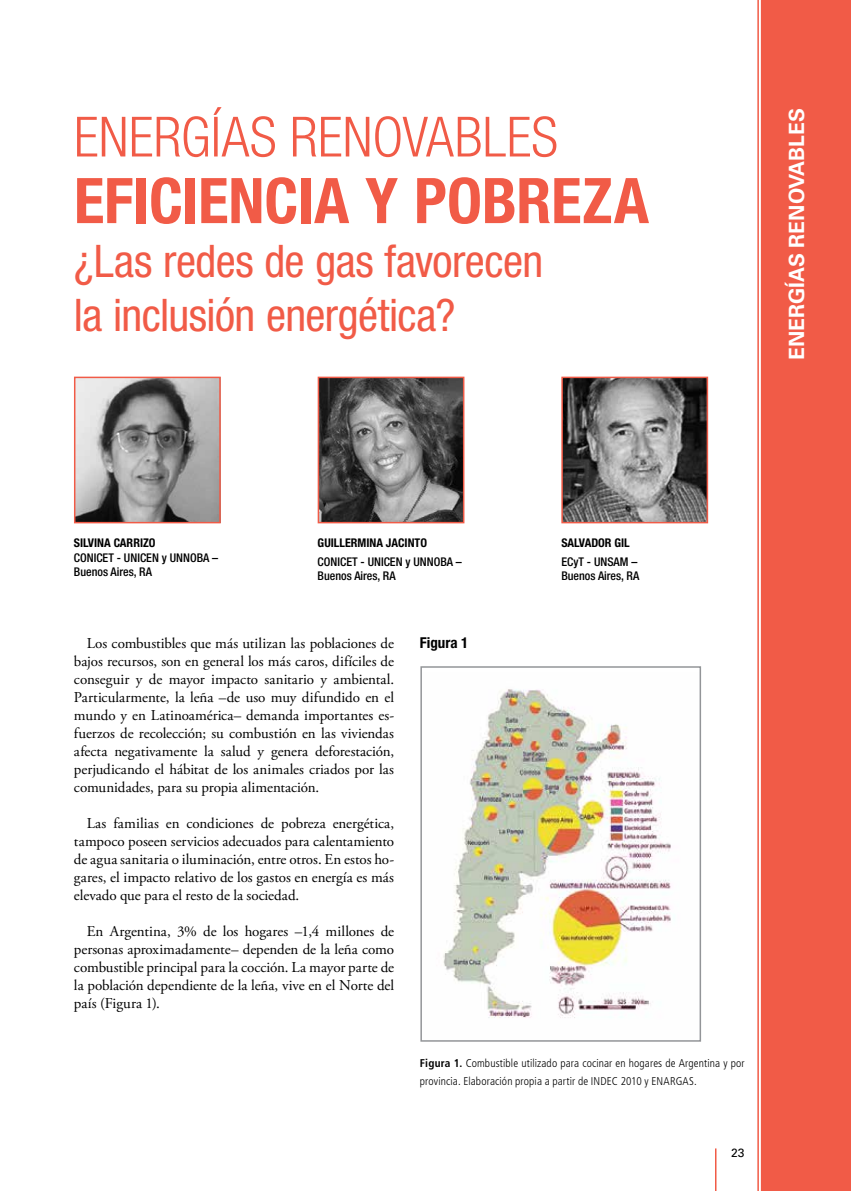
<style>
.page{position:relative;width:851px;height:1191px;background:#fff}
.page>*{position:absolute;margin:0;border:0;box-sizing:border-box;transform-origin:0 0}
.t1{font:700 condensed 63px "Helvetica Neue LT Std";color:#f15b47}
.t2{font:300 condensed 55.5px "Helvetica Neue LT Std";color:#f15b47}
.t3{font:condensed 45px/54px "Helvetica Neue LT Std";letter-spacing:-.01em;color:#f15b47}
.t4{font:700 21px "Univers LT Std";color:#fff}
.t5{font:15px/18px "Adobe Garamond Pro";letter-spacing:-.005em;color:#000;text-align:justify}
.t6{font:700 condensed 15px "Helvetica Neue LT Std";color:#000}
.t7{font:500 condensed 12px/14.4px "Helvetica Neue LT Std";color:#000}
.t8{font:700 condensed 12px "Helvetica Neue LT Std";color:#000}
.t9{font:12px "Univers LT Std";color:#000}
.t10{font:300 condensed 11.25px/18px "Frutiger LT Std";letter-spacing:.015em;color:#000}
.s1{font-weight:700}
</style>
<div class="page">
<hr style="left:757px;top:0;width:1px;height:1191px;background:#f15b47">
<img style="left:77px;top:379px;width:141px;height:141px">
<div style="left:74px;top:376px;width:147px;height:147px;border:2px solid #f15b47"></div>
<img style="left:443px;top:689px;width:228px;height:329px">
<div style="left:420px;top:666px;width:281px;height:375px;border:2px solid #939598"></div>
<img style="left:320px;top:379px;width:141px;height:141px">
<div style="left:317px;top:376px;width:147px;height:147px;border:2px solid #f15b47"></div>
<img style="left:564px;top:379px;width:141px;height:141px">
<div style="left:561px;top:376px;width:147px;height:147px;border:2px solid #f15b47"></div>
<div style="left:760px;top:0;width:90px;height:1191px;background:#f15b47"></div>
<hr style="left:714px;top:1148px;width:2px;height:43px;background:#f15b47">
<h2 class="t2" style="left:74px;top:105px;width:485px">ENERGÍAS RENOVABLES</h2>
<h1 class="t1" style="left:74px;top:162px;width:407px">EFICIENCIA Y POBRE</h1>
<h1 class="t1" style="left:582px;top:162px;width:68px">ZA</h1>
<h3 class="t3" style="left:74px;top:234px;width:471px">¿Las redes de gas favorecen la inclusión energética?</h3>
<h3 class="t4" style="left:784px;top:360px;width:253px;rotate:-90deg">Energías renovables</h3>
<p class="t8" style="left:74px;top:536px;width:83px">SILVINA CARRIZO</p>
<p class="t7" style="left:74px;top:550px;width:146px">CONICET - UNICEN y UNNOBA –<br>Buenos Aires, RA</p>
<p class="t8" style="left:317px;top:536px;width:7px">GUILL</p>
<p class="t8" style="left:345px;top:536px;width:83px">ERMI NA JACINTO</p>
<p class="t7" style="left:317px;top:554px;width:146px">CONICET - UNICEN y UNNOBA –<br>Buenos Aires, RA</p>
<p class="t5" style="left:74px;top:635px;width:321px;text-indent:13px">Los combustibles que más utilizan las poblaciones de bajos recursos, son en general los más caros, difíciles de conseguir y de mayor impacto sanitario y ambiental.<br>Particularmente, la leña –de uso muy difundido en el mundo y en Latinoamérica– demanda importantes es&shy;fuerzos de recolección; su combustión en las viviendas afecta negativamente la salud y genera deforestación, perjudicando el hábitat de los animales criados por las comunidades, para su propia alimentación.</p>
<p class="t5" style="left:74px;top:815px;width:321px;text-indent:13px">Las familias en condiciones de pobreza energética, tampoco poseen servicios adecuados para calentamiento de agua sanitaria o iluminación, entre otros. En estos ho&shy;gares, el impacto relativo de los gastos en energía es más elevado que para el resto de la sociedad.</p>
<p class="t5" style="left:74px;top:923px;width:322px;text-indent:13px">En Argentina, 3% de los hogares –1,4 millones de personas aproximadamente– dependen de la leña como combustible principal para la cocción. La mayor parte de la población dependiente de la leña, vive en el Norte del país (Figura 1).</p>
<p class="t6" style="left:420px;top:633px;width:50px">FIGURA 1</p>
<p class="t8" style="left:561px;top:536px;width:60px">SALVADOR GIL</p>
<p class="t7" style="left:561px;top:554px;width:79px">ECyT - UNSAM –<br>Buenos Aires, RA</p>
<p class="t10" style="left:420px;top:1054px;width:326px"><span class="s1">Figura 1.</span> Combustible utilizado para cocinar en hogares de Argentina y por provincia. Elaboración propia a partir de INDEC 2010 y ENARGAS.</p>
<p class="t9" style="left:731px;top:1145px;width:15px">23</p>
</div>
